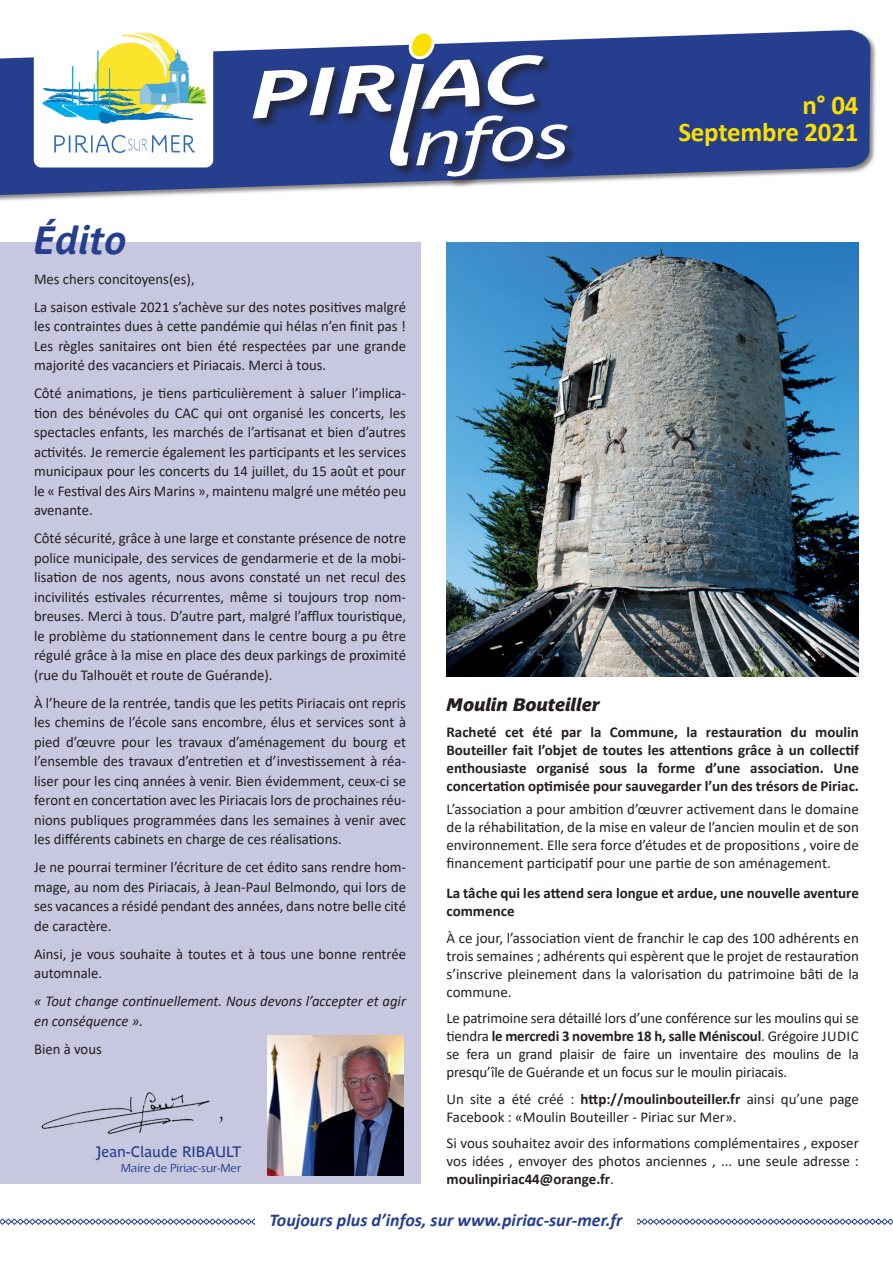
<style>
.page{position:relative;width:893px;height:1263px;background:#fff}
.page>*{position:absolute;margin:0;border:0;box-sizing:border-box;transform-origin:0 0}
.t1{font:italic 700 39px "Parisine Plus Std";color:#253f8e}
.t2{font:700 27px "Calibri";letter-spacing:-.01em;color:#fbdf00}
.t3{font:italic 700 18px "Calibri";color:#253f8e}
.t4{font:italic 18px "Parisine Plus Std Sombre";color:#231f20}
.Texte_normal{font:15px/19.5px "Calibri";color:#231f20;text-align:justify}
.Texte_normal_gras{font:700 15px/18px "Calibri";color:#231f20;text-align:justify}
.t5{font:italic 15px/19.5px "Calibri";color:#231f20}
.t6{font:15px "Parisine Plus Std";color:#253f8e}
.t7{font:500 12px "Eras ITC";color:#253f8e}
.s1{font-weight:700}
</style>
<div class="page">
<div style="left:0;top:242px;width:421px;height:942px;background:#c7c7e0"></div>
<img style="left:41px;top:1092px;width:182px;height:42px">
<svg style="left:0;top:1218px;width:893px;height:7px"></svg>
<div style="left:255px;top:1213px;width:382px;height:19px;background:#fff"></div>
<img style="left:268px;top:1035px;width:136px;height:141px">
<div style="left:0;top:29px;width:878px;height:176px;background:#231f20;opacity:.55"></div>
<svg style="left:0;top:30px;width:871px;height:167px;fill:#253f8e"></svg>
<div style="left:34px;top:33px;width:179px;height:134px;background:#fff;border-radius:8px"></div>
<img style="left:42px;top:33px;width:164px;height:120px">
<div style="left:415px;top:114px;width:165px;height:75px;background:#231f20;opacity:.75"></div>
<svg style="left:253px;top:29px;width:315px;height:148px"></svg>
<img style="left:446px;top:242px;width:413px;height:435px">
<p class="t1" style="left:34px;top:218px;width:95px">Édito</p>
<p class="Texte_normal" style="left:34px;top:269px;width:162px">Mes chers concitoyens(es),</p>
<p class="Texte_normal" style="left:34px;top:297px;width:374px">La saison estivale 2021 s’achève sur des notes positives malgré les contraintes dues à cette pandémie qui hélas n’en finit pas !<br>Les règles sanitaires ont bien été respectées par une grande majorité des vacanciers et Piriacais. Merci à tous.</p>
<p class="Texte_normal" style="left:34px;top:383px;width:374px">Côté animations, je tiens particulièrement à saluer l’implica&shy;tion des bénévoles du CAC qui ont organisé les concerts, les spectacles enfants, les marchés de l’artisanat et bien d’autres activités. Je remercie également les participants et les services municipaux pour les concerts du 14 juillet, du 15 août et pour le « Festival des Airs Marins », maintenu malgré une météo peu avenante.</p>
<p class="Texte_normal" style="left:34px;top:528px;width:374px">Côté sécurité, grâce à une large et constante présence de notre police municipale, des services de gendarmerie et de la mobi&shy;lisation de nos agents, nous avons constaté un net recul des incivilités estivales récurrentes, même si toujours trop nom&shy;breuses. Merci à tous. D’autre part, malgré l’afflux touristique, le problème du stationnement dans le centre bourg a pu être régulé grâce à la mise en place des deux parkings de proximité (rue du Talhouët et route de Guérande).</p>
<p class="Texte_normal" style="left:34px;top:693px;width:374px">À l’heure de la rentrée, tandis que les petits Piriacais ont repris les chemins de l’école sans encombre, élus et services sont à pied d’œuvre pour les travaux d’aménagement du bourg et l’ensemble des travaux d’entretien et d’investissement à réa&shy;liser pour les cinq années à venir. Bien évidemment, ceux-ci se feront en concertation avec les Piriacais lors de prochaines réu&shy;nions publiques programmées dans les semaines à venir avec les différents cabinets en charge de ces réalisations.</p>
<p class="Texte_normal" style="left:34px;top:857px;width:374px">Je ne pourrai terminer l’écriture de cet édito sans rendre hom&shy;mage, au nom des Piriacais, à Jean-Paul Belmondo, qui lors de ses vacances a résidé pendant des années, dans notre belle cité de caractère.</p>
<p class="Texte_normal" style="left:34px;top:944px;width:374px">Ainsi, je vous souhaite à toutes et à tous une bonne rentrée automnale.</p>
<p class="t5" style="left:34px;top:991px;width:374px">« Tout change continuellement. Nous devons l’accepter et agir en conséquence ».</p>
<p class="Texte_normal" style="left:34px;top:1039px;width:69px">Bien à vous</p>
<p class="t6" style="left:96px;top:1143px;width:147px">Jean-Claude RIBAULT</p>
<p class="t7" style="left:121px;top:1161px;width:122px">Maire de Piriac-sur-Mer</p>
<p class="t2" style="left:802px;top:86px;width:58px">n° 04</p>
<p class="t2" style="left:678px;top:113px;width:182px">Septembre 2021</p>
<p class="t4" style="left:446px;top:694px;width:155px">Moulin Bouteiller</p>
<p class="Texte_normal_gras" style="left:446px;top:723px;width:414px">Racheté cet été par la Commune, la restauration du moulin Bouteiller fait l’objet de toutes les attentions grâce à un collectif enthousiaste organisé sous la forme d’une association. Une concertation optimisée pour sauvegarder l’un des trésors de Piriac.</p>
<p class="Texte_normal" style="left:446px;top:799px;width:414px;line-height:18px">L’association a pour ambition d’œuvrer activement dans le domaine de la réhabilitation, de la mise en valeur de l’ancien moulin et de son environnement. Elle sera force d’études et de propositions , voire de financement participatif pour une partie de son aménagement.</p>
<p class="Texte_normal_gras" style="left:446px;top:884px;width:414px">La tâche qui les attend sera longue et ardue, une nouvelle aventure commence</p>
<p class="Texte_normal" style="left:446px;top:928px;width:414px;line-height:18px">À ce jour, l’association vient de franchir le cap des 100 adhérents en trois semaines ; adhérents qui espèrent que le projet de restauration s’inscrive pleinement dans la valorisation du patrimoine bâti de la commune.</p>
<p class="Texte_normal" style="left:446px;top:1009px;width:414px;line-height:18px">Le patrimoine sera détaillé lors d’une conférence sur les moulins qui se tiendra <span class="s1">le mercredi 3 novembre 18 h, salle Méniscoul</span>. Grégoire JUDIC se fera un grand plaisir de faire un inventaire des moulins de la presqu’île de Guérande et un focus sur le moulin piriacais.</p>
<p class="Texte_normal" style="left:446px;top:1089px;width:414px;line-height:18px">Un site a été créé : <span class="s1">http://moulinbouteiller.fr</span> ainsi qu’une page<br>Facebook : «Moulin Bouteiller - Piriac sur Mer».</p>
<p class="Texte_normal" style="left:446px;top:1134px;width:414px;line-height:18px">Si vous souhaitez avoir des informations complémentaires , exposer vos idées , envoyer des photos anciennes , ... une seule adresse : <span class="s1">moulinpiriac44@orange.fr</span>.</p>
<p class="t3" style="left:269px;top:1207px;width:355px">Toujours plus d’infos, sur www.piriac-sur-mer.fr</p>
</div>
